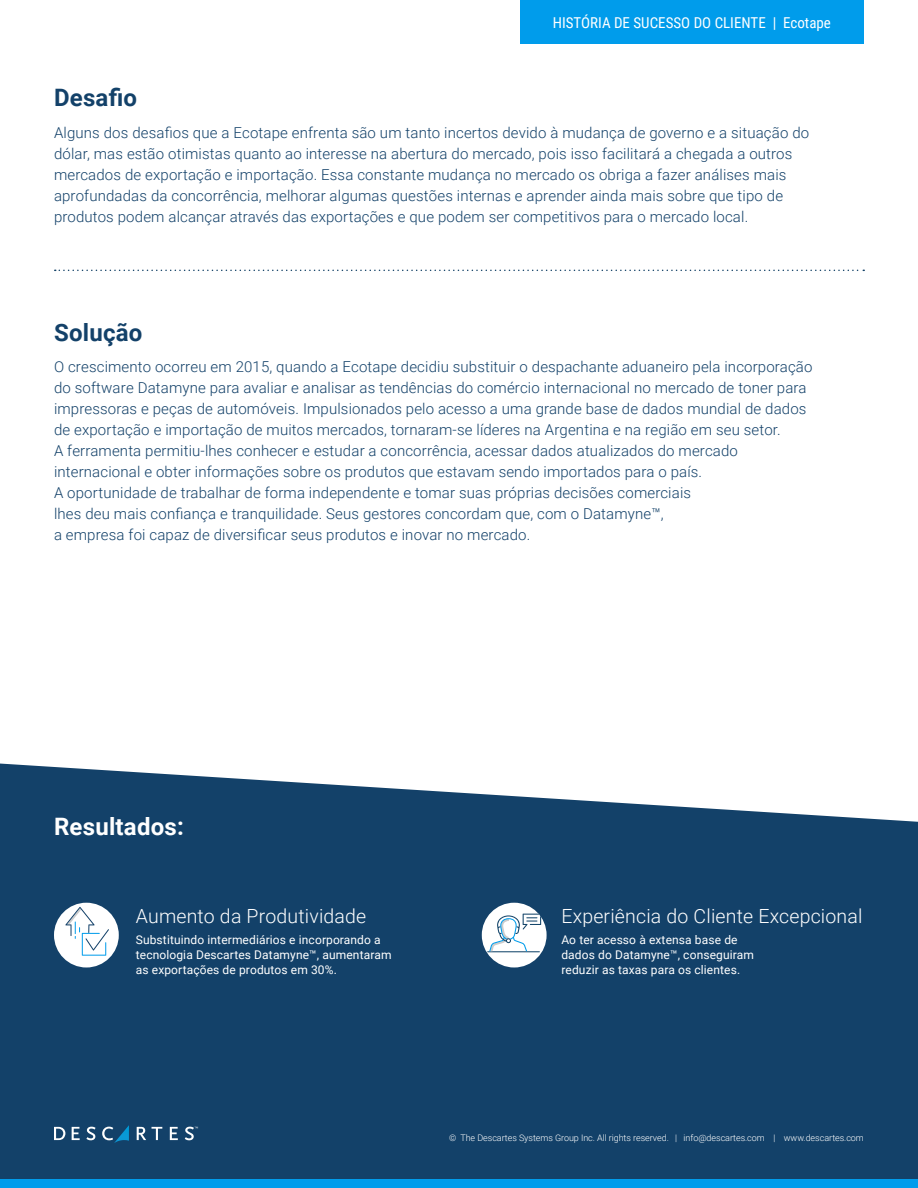
<style>
.page{position:relative;width:918px;height:1188px;background:#fff}
.page>*{position:absolute;margin:0;border:0;box-sizing:border-box;transform-origin:0 0}
.t1{font:700 24px "Roboto";letter-spacing:.01em;color:#134169}
.t2{font:700 24px "Roboto";letter-spacing:.01em;color:#fff}
.t3{font:300 19.5px "Roboto";letter-spacing:.01em;color:#fff}
.t4{font:300 15px/21px "Roboto";letter-spacing:.01em;color:#134169}
.t5{font:15px "Roboto Condensed";color:#fff}
.t6{font:12px/15px "Roboto";letter-spacing:.01em;color:#fff}
.t7{font:300 9px "Roboto";letter-spacing:-.005em;color:#fff}
</style>
<div class="page">
<svg style="left:0;top:764px;width:918px;height:415px;background:#234e73"></svg>
<div style="left:521px;top:0;width:343px;height:43px;background:#009ceb"></div>
<svg style="left:55px;top:270px;width:809px;height:1px"></svg>
<div style="left:0;top:1179px;width:918px;height:9px;background:#009ceb"></div>
<div style="left:54px;top:903px;width:65px;height:65px;background:#fff;border-radius:50%"></div>
<svg style="left:65px;top:907px;width:44px;height:49px"></svg>
<div style="left:482px;top:903px;width:65px;height:65px;background:#fff;border-radius:50%"></div>
<hr style="left:487px;top:951px;width:53px;height:1px;background:#15466b">
<svg style="left:489px;top:914px;width:52px;height:37px"></svg>
<svg style="left:72px;top:1127px;width:8px;height:13px"></svg>
<svg style="left:86px;top:1127px;width:10px;height:13px"></svg>
<svg style="left:102px;top:1125px;width:27px;height:18px"></svg>
<svg style="left:54px;top:1127px;width:11px;height:13px"></svg>
<svg style="left:137px;top:1127px;width:9px;height:13px"></svg>
<svg style="left:152px;top:1127px;width:10px;height:13px"></svg>
<svg style="left:170px;top:1127px;width:8px;height:13px"></svg>
<svg style="left:185px;top:1127px;width:13px;height:13px"></svg>
<p class="t5" style="left:553px;top:12px;width:280px">HISTÓRIA DE SUCESSO DO CLIENTE | Ecotape</p>
<h1 class="t1" style="left:54px;top:81px;width:85px">Desafio</h1>
<p class="t4" style="left:54px;top:122px;width:757px">Alguns dos desafios que a Ecotape enfrenta são um tanto incertos devido à mudança de governo e a situação do dólar, mas estão otimistas quanto ao interesse na abertura do mercado, pois isso facilitará a chegada a outros mercados de exportação e importação. Essa constante mudança no mercado os obriga a fazer análises mais aprofundadas da concorrência, melhorar algumas questões internas e aprender ainda mais sobre que tipo de produtos podem alcançar através das exportações e que podem ser competitivos para o mercado local.</p>
<h1 class="t1" style="left:54px;top:315px;width:90px">Solução</h1>
<p class="t4" style="left:54px;top:356px;width:760px">O crescimento ocorreu em 2015, quando a Ecotape decidiu substituir o despachante aduaneiro pela incorporação do software Datamyne para avaliar e analisar as tendências do comércio internacional no mercado de toner para impressoras e peças de automóveis. Impulsionados pelo acesso a uma grande base de dados mundial de dados de exportação e importação de muitos mercados, tornaram-se líderes na Argentina e na região em seu setor.<br>A ferramenta permitiu-lhes conhecer e estudar a concorrência, acessar dados atualizados do mercado internacional e obter informações sobre os produtos que estavam sendo importados para o país.<br>A oportunidade de trabalhar de forma independente e tomar suas próprias decisões comerciais<br>lhes deu mais confiança e tranquilidade. Seus gestores concordam que, com o Datamyne™,<br>a empresa foi capaz de diversificar seus produtos e inovar no mercado.</p>
<h1 class="t2" style="left:54px;top:810px;width:131px">Resultados:</h1>
<h2 class="t3" style="left:136px;top:903px;width:232px">Aumento da Produtividade</h2>
<p class="t6" style="left:136px;top:932px;width:257px">Substituindo intermediários e incorporando a tecnologia Descartes Datamyne™, aumentaram as exportações de produtos em 30%.</p>
<h2 class="t3" style="left:561px;top:903px;width:303px">Experiência do Cliente Excepcional</h2>
<p class="t6" style="left:561px;top:932px;width:194px">Ao ter acesso à extensa base de dados do Datamyne™, conseguiram reduzir as taxas para os clientes.</p>
<p class="t7" style="left:449px;top:1132px;width:416px">© The Descartes Systems Group Inc. All rights reserved. | info@descartes.com | www.descartes.com</p>
</div>
